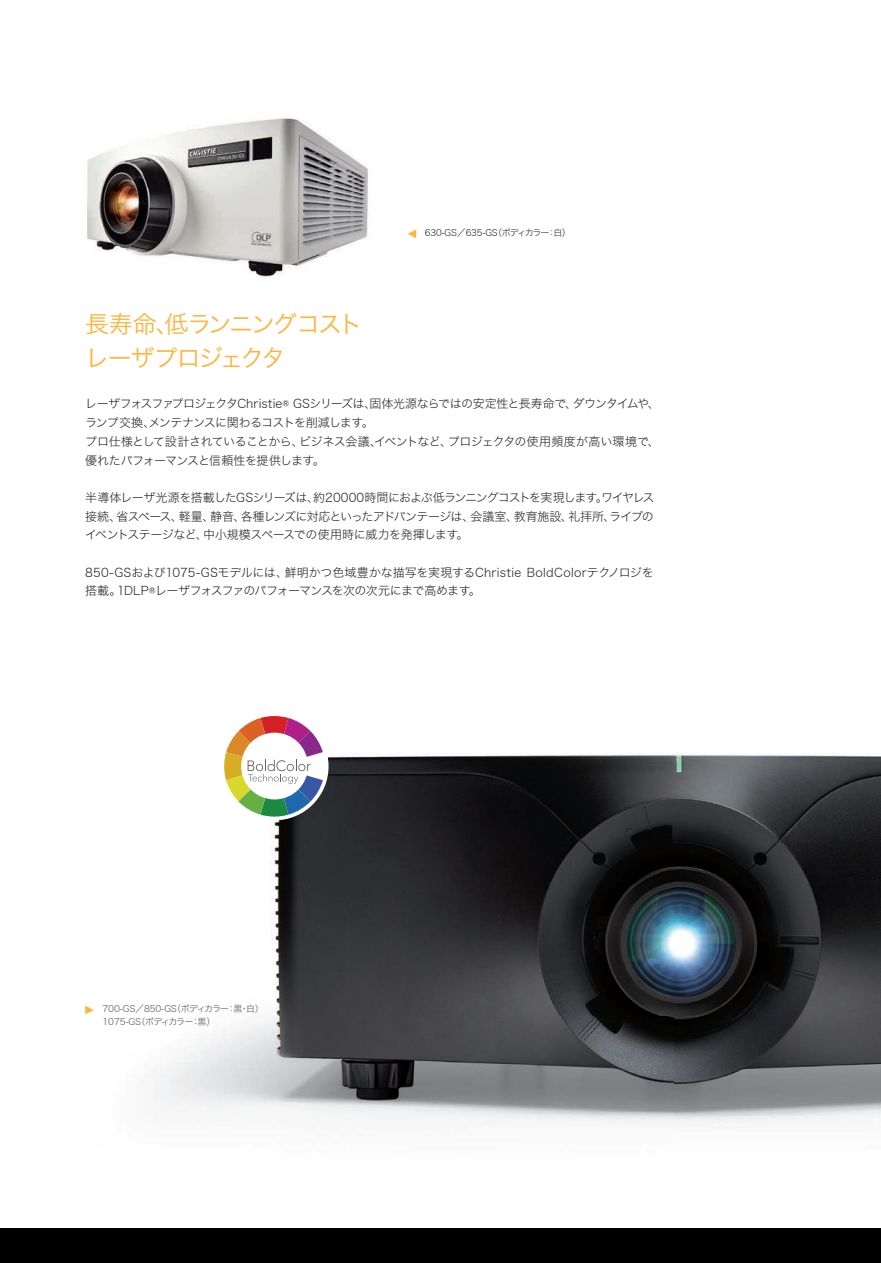
<style>
.page{position:relative;width:881px;height:1263px;background:#fff}
.page>*{position:absolute;margin:0;border:0;box-sizing:border-box;transform-origin:0 0}
.t1{font:24px/34.5px "Hira Kaku Std W3";letter-spacing:-.08em;color:#fcb53d}
.t2{font:12px/18.8px "Hira Kaku Std W2";letter-spacing:-.035em;color:#231f20}
.t3{font:9px/13px "Hira Kaku Std W3";letter-spacing:-.05em;color:#6c6d70}
.t4{font:9px "Hira Kaku Std W2";letter-spacing:-.02em;color:#231f20}
</style>
<div class="page">
<hr style="left:880px;top:0;width:1px;height:1263px;background:#000">
<img style="left:880px;top:719px;width:1px;height:447px">
<img style="left:85px;top:753px;width:795px;height:371px">
<svg style="left:407px;top:230px;width:9px;height:8px"></svg>
<div style="left:220px;top:712px;width:108px;height:108px;background:#fff;border-radius:50%"></div>
<svg style="left:224px;top:716px;width:99px;height:101px"></svg>
<img style="left:87px;top:118px;width:281px;height:160px">
<div style="left:0;top:1229px;width:880px;height:34px;background:#000"></div>
<svg style="left:85px;top:1005px;width:9px;height:9px"></svg>
<p class="t4" style="left:424px;top:226px;width:147px">630-GS／635-GS（ボディカラー：白）</p>
<h1 class="t1" style="left:85px;top:306px;width:279px">長寿命､低ランニングコストレーザプロジェクタ</h1>
<p class="t2" style="left:85px;top:394px;width:576px">レーザフォスファプロジェクタChristie® GSシリーズは､固体光源ならではの安定性と長寿命で、ダウンタイムや､ランプ交換､メンテナンスに関わるコストを削減します。<br>プロ仕様として設計されていることから、ビジネス会議､イベントなど、プロジェクタの使用頻度が高い環境で、優れたパフォーマンスと信頼性を提供します。</p>
<p class="t2" style="left:85px;top:488px;width:570px;text-align:justify">半導体レーザ光源を搭載したGSシリーズは、約20000時間におよぶ低ランニングコストを実現します。ワイヤレス接続、省スペース、軽量、静音、各種レンズに対応といったアドバンテージは、会議室、教育施設、礼拝所、ライブのイベントステージなど、中小規模スペースでの使用時に威力を発揮します。</p>
<p class="t2" style="left:85px;top:562px;width:570px">850-GSおよび1075-GSモデルには、鮮明かつ色域豊かな描写を実現するChristie BoldColorテクノロジを搭載。1DLP®レーザフォスファのパフォーマンスを次の次元にまで高めます。</p>
<p class="t3" style="left:102px;top:1002px;width:162px">700-GS／850-GS（ボディカラー：黒・白）<br>1075-GS（ボディカラー：黒）</p>
</div>
